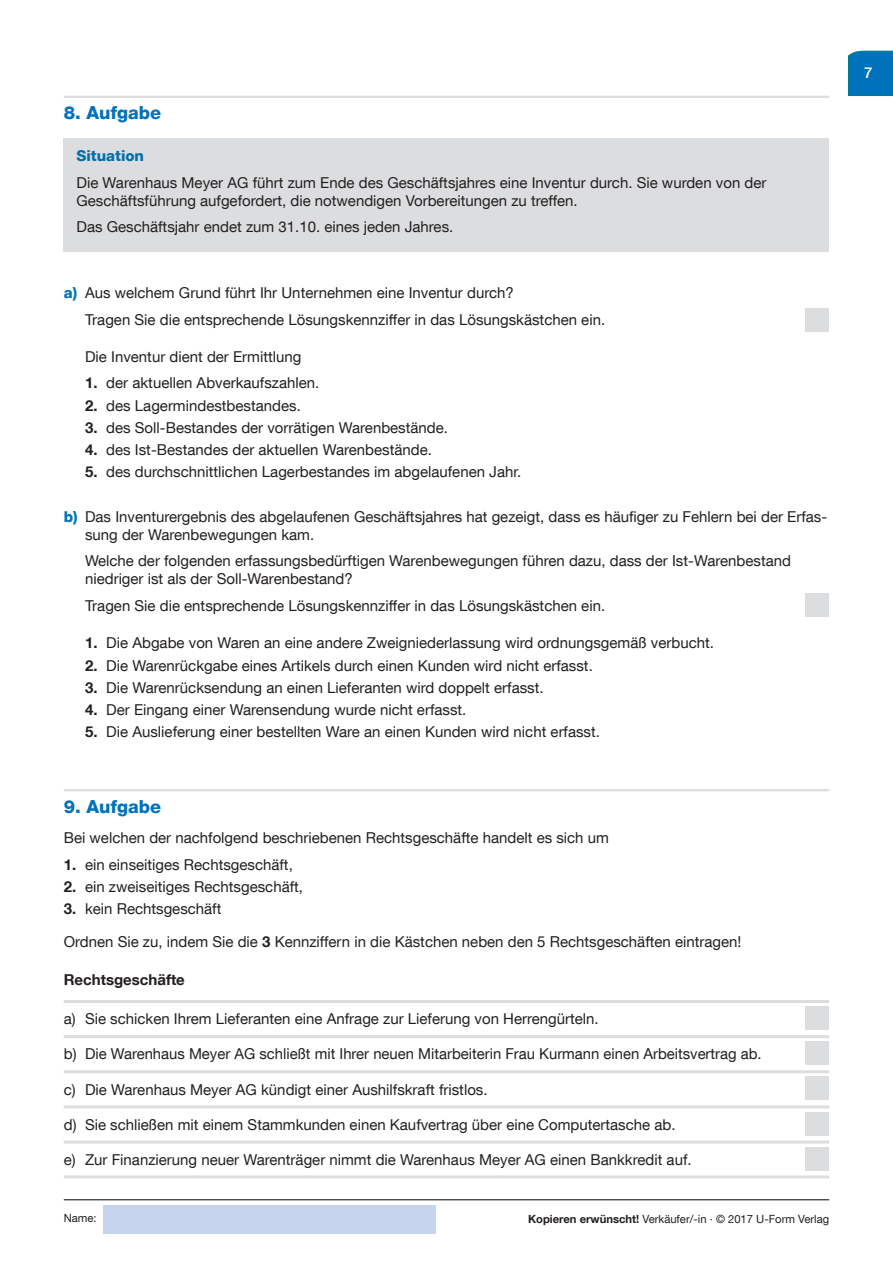
<style>
.page{position:relative;width:893px;height:1263px;background:#fff}
.page>*{position:absolute;margin:0;border:0;box-sizing:border-box;transform-origin:0 0}
.t1{font:800 18px "Helvetica Neue LT Com";color:#0072bc}
.t2{font:15px/18px "Helvetica Neue LT Com";color:#231f20}
.t3{font:700 15px "Helvetica Neue LT Com";color:#231f20}
.t4{font:800 15px "Helvetica Neue LT Com";color:#0071ad}
.t5{font:500 15px "Helvetica Neue LT Com";color:#fff}
.t6{font:11.25px "Helvetica Neue LT Com";color:#231f20}
.s1{font-weight:800;color:#0072bc}
.s2{font-weight:700}
.s3{font-family:"Syntax"}
</style>
<div class="page">
<svg style="left:848px;top:51px;width:45px;height:45px;background:#0273b9"></svg>
<hr style="left:64px;top:1199px;width:765px;height:1px;background:#231f20">
<div style="left:103px;top:1205px;width:333px;height:29px;background:#c6d5ed"></div>
<hr style="left:64px;top:96px;width:765px;height:2px;background:#dcdddf">
<hr style="left:64px;top:789px;width:765px;height:2px;background:#dcdddf">
<hr style="left:64px;top:1000px;width:765px;height:3px;background:#dcdddf">
<hr style="left:64px;top:1035px;width:765px;height:3px;background:#dcdddf">
<hr style="left:64px;top:1070px;width:765px;height:3px;background:#dcdddf">
<hr style="left:64px;top:1105px;width:765px;height:3px;background:#dcdddf">
<hr style="left:64px;top:1140px;width:765px;height:3px;background:#dcdddf">
<hr style="left:64px;top:1175px;width:765px;height:3px;background:#dcdddf">
<div style="left:64px;top:138px;width:765px;height:113px;background:#dcdddf"></div>
<div style="left:805px;top:308px;width:24px;height:24px;background:#dcdddf"></div>
<div style="left:805px;top:593px;width:24px;height:24px;background:#dcdddf"></div>
<div style="left:805px;top:1006px;width:24px;height:24px;background:#dcdddf"></div>
<div style="left:805px;top:1041px;width:24px;height:24px;background:#dcdddf"></div>
<div style="left:805px;top:1076px;width:24px;height:24px;background:#dcdddf"></div>
<div style="left:805px;top:1112px;width:24px;height:23px;background:#dcdddf"></div>
<div style="left:805px;top:1147px;width:24px;height:23px;background:#dcdddf"></div>
<p class="t1" style="left:64px;top:102px;width:99px">8. Aufgabe</p>
<p class="t4" style="left:77px;top:147px;width:69px">Situation</p>
<p class="t2" style="left:77px;top:173px;width:691px">Die Warenhaus Meyer AG führt zum Ende des Geschäftsjahres eine Inventur durch. Sie wurden von der<br>Geschäftsführung aufgefordert, die notwendigen Vorbereitungen zu treffen.</p>
<p class="t2" style="left:77px;top:218px;width:378px">Das Geschäftsjahr endet zum 31.10. eines jeden Jahres.</p>
<p class="t2" style="left:85px;top:279px;width:522px;line-height:26.5px;text-indent:-21px"><span class="s1">a)</span> Aus welchem Grund führt Ihr Unternehmen eine Inventur durch?<br>Tragen Sie die entsprechende Lösungskennziffer in das Lösungskästchen ein.</p>
<p class="t2" style="left:85px;top:347px;width:218px">Die Inventur dient der Ermittlung</p>
<p class="t2" style="left:85px;top:374px;width:236px"><span class="s2">1.</span> der aktuellen Abverkaufszahlen.</p>
<p class="t2" style="left:85px;top:396px;width:217px"><span class="s2">2.</span> des Lagermindestbestandes.</p>
<p class="t2" style="left:85px;top:418px;width:364px"><span class="s2">3.</span> des Soll-Bestandes der vorrätigen Warenbestände.</p>
<p class="t2" style="left:85px;top:440px;width:348px"><span class="s2">4.</span> des Ist-Bestandes der aktuellen Warenbestände.</p>
<p class="t2" style="left:85px;top:463px;width:438px"><span class="s2">5.</span> des durchschnittlichen Lagerbestandes im abgelaufenen Jahr.</p>
<p class="t2" style="left:85px;top:507px;width:744px;text-indent:-21px"><span class="s1">b)</span> Das Inventurergebnis des abgelaufenen Geschäftsjahres hat gezeigt, dass es häufiger zu Fehlern bei der Erfas&shy;sung der Warenbewegungen kam.</p>
<p class="t2" style="left:85px;top:552px;width:707px">Welche der folgenden erfassungsbedürftigen Warenbewegungen führen dazu, dass der Ist-Warenbestand niedriger ist als der Soll-Warenbestand?</p>
<p class="t2" style="left:85px;top:596px;width:522px">Tragen Sie die entsprechende Lösungskennziffer in das Lösungskästchen ein.</p>
<p class="t2" style="left:85px;top:633px;width:630px"><span class="s2">1.</span> Die Abgabe von Waren an eine andere Zweigniederlassung wird ordnungsgemäß verbucht.</p>
<p class="t2" style="left:85px;top:656px;width:509px"><span class="s2">2.</span> Die Warenrückgabe eines Artikels durch einen Kunden wird nicht erfasst.</p>
<p class="t2" style="left:85px;top:678px;width:460px"><span class="s2">3.</span> Die Warenrücksendung an einen Lieferanten wird doppelt erfasst.</p>
<p class="t2" style="left:85px;top:700px;width:383px"><span class="s2">4.</span> Der Eingang einer Warensendung wurde nicht erfasst.</p>
<p class="t2" style="left:85px;top:722px;width:516px"><span class="s2">5.</span> Die Auslieferung einer bestellten Ware an einen Kunden wird nicht erfasst.</p>
<p class="t1" style="left:64px;top:795px;width:99px">9. Aufgabe</p>
<p class="t2" style="left:64px;top:829px;width:547px">Bei welchen der nachfolgend beschriebenen Rechtsgeschäfte handelt es sich um</p>
<p class="t2" style="left:64px;top:855px;width:231px"><span class="s2">1.</span> ein einseitiges Rechtsgeschäft,</p>
<p class="t2" style="left:64px;top:877px;width:241px"><span class="s2">2.</span> ein zweiseitiges Rechtsgeschäft,</p>
<p class="t2" style="left:64px;top:900px;width:159px"><span class="s2">3.</span> kein Rechtsgeschäft</p>
<p class="t2" style="left:64px;top:933px;width:679px">Ordnen Sie zu, indem Sie die <span class="s2">3</span> Kennziffern in die Kästchen neben den 5 Rechtsgeschäften eintragen!</p>
<p class="t3" style="left:64px;top:970px;width:123px">Rechtsgeschäfte</p>
<p class="t2" style="left:64px;top:1009px;width:536px">a) Sie schicken Ihrem Lieferanten eine Anfrage zur Lieferung von Herrengürteln.</p>
<p class="t2" style="left:64px;top:1045px;width:699px">b) Die Warenhaus Meyer AG schließt mit Ihrer neuen Mitarbeiterin Frau Kurmann einen Arbeitsvertrag ab.</p>
<p class="t2" style="left:64px;top:1080px;width:425px">c) Die Warenhaus Meyer AG kündigt einer Aushilfskraft fristlos.</p>
<p class="t2" style="left:64px;top:1115px;width:613px">d) Sie schließen mit einem Stammkunden einen Kaufvertrag über eine Computertasche ab.</p>
<p class="t2" style="left:64px;top:1150px;width:629px">e) Zur Finanzierung neuer Warenträger nimmt die Warenhaus Meyer AG einen Bankkredit auf.</p>
<p class="t6" style="left:64px;top:1211px;width:34px">Name:</p>
<p class="t6" style="left:528px;top:1212px;width:303px"><span class="s2">Kopieren erwünscht!</span> Verkäufer/-in <span class="s3">·</span> © 2017 U-Form Verlag</p>
<p class="t5" style="left:864px;top:64px;width:10px">7</p>
</div>
